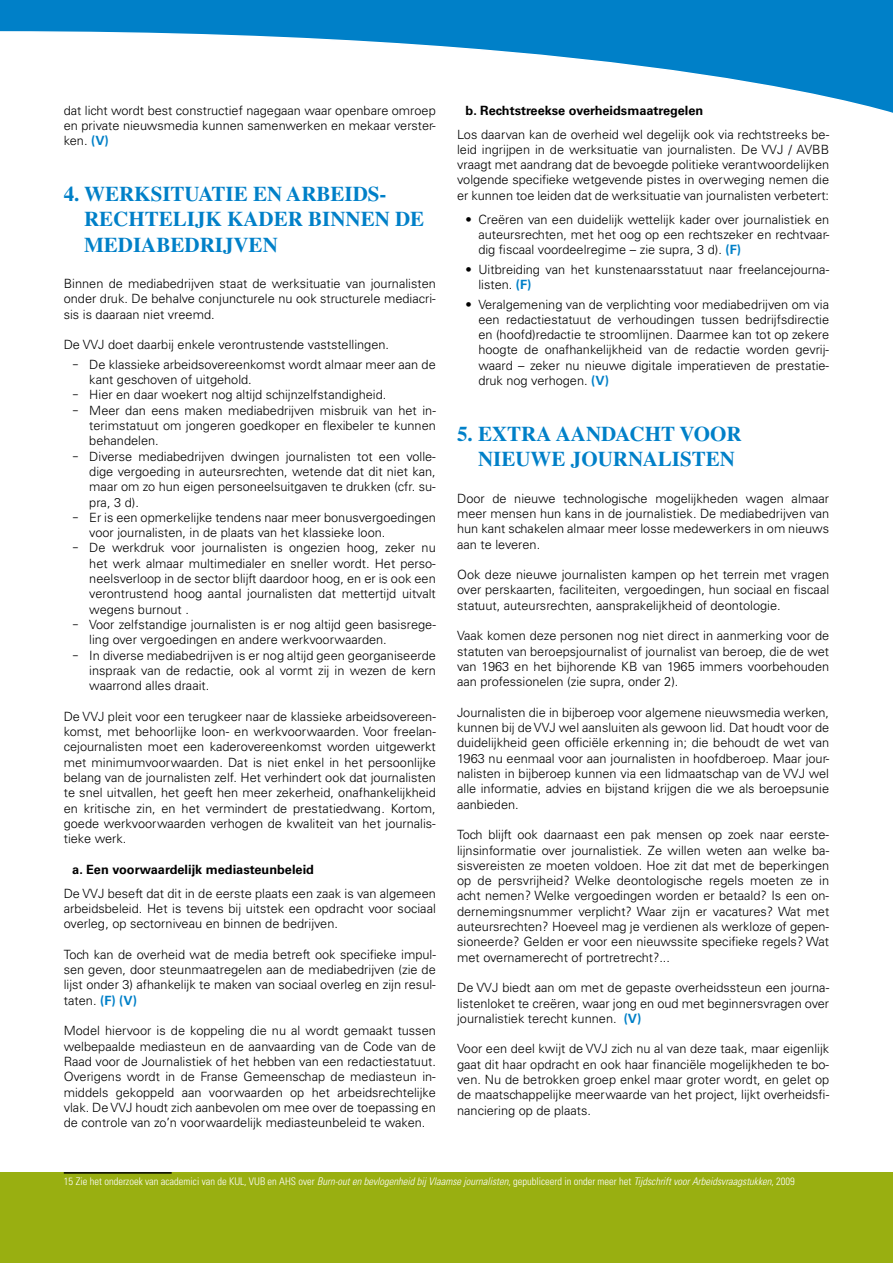
<style>
.page{position:relative;width:893px;height:1263px;background:#fff}
.page>*{position:absolute;margin:0;border:0;box-sizing:border-box;transform-origin:0 0}
.t1{font:700 21px/25.2px "Times LT Std";color:#0080c8}
.t2{font:300 12.75px/15.3px "Univers LT Std";color:#000;text-align:justify}
.t3{font:700 12.75px "Univers LT Std";color:#000}
.t4{font:300 condensed 10.5px "Univers LT Std";color:#fff}
.s1{font-weight:700;color:#0080c8}
.s2{font-family:"Dax";font-weight:400}
.s3{font-style:italic}
</style>
<div class="page">
<svg style="left:0;top:0;width:893px;height:113px"></svg>
<div style="left:0;top:1172px;width:893px;height:91px;background:#99af11"></div>
<hr style="left:64px;top:1172px;width:108px;height:1px;background:#000">
<p class="t2" style="left:64px;top:103px;width:374px">dat licht wordt best constructief nagegaan waar openbare omroep en private nieuwsmedia kunnen samenwerken en mekaar verster&shy;ken. <span class="s1">(V)</span></p>
<h1 class="t1" style="left:84px;top:181px;width:342px;text-indent:-20px">4. WERKSITUATIE EN ARBEIDS-<br>RECHTELIJK KADER BINNEN DE<br>MEDIABEDRIJVEN</h1>
<p class="t2" style="left:64px;top:276px;width:374px">Binnen de mediabedrijven staat de werksituatie van journalisten onder druk. De behalve conjuncturele nu ook structurele mediacri&shy;sis is daaraan niet vreemd.</p>
<p class="t2" style="left:72px;top:335px;width:365px;line-height:19.5px;text-indent:-9px">De VVJ doet daarbij enkele verontrustende vaststellingen.<br><span class="s2">−</span> De klassieke arbeidsovereenkomst wordt almaar meer aan de</p>
<p class="t2" style="left:89px;top:372px;width:164px">kant geschoven of uitgehold.</p>
<p class="t2" style="left:72px;top:387px;width:316px"><span class="s2">−</span> Hier en daar woekert nog altijd schijnzelfstandigheid.</p>
<p class="t2" style="left:72px;top:403px;width:365px"><span class="s2">−</span> Meer dan eens maken mediabedrijven misbruik van het in-</p>
<p class="t2" style="left:89px;top:418px;width:348px">terimstatuut om jongeren goedkoper en flexibeler te kunnen</p>
<p class="t2" style="left:89px;top:433px;width:71px">behandelen.</p>
<p class="t2" style="left:72px;top:448px;width:365px"><span class="s2">−</span> Diverse mediabedrijven dwingen journalisten tot een volle-</p>
<p class="t2" style="left:89px;top:464px;width:348px">dige vergoeding in auteursrechten, wetende dat dit niet kan,</p>
<p class="t2" style="left:89px;top:479px;width:348px">maar om zo hun eigen personeelsuitgaven te drukken (cfr. su-</p>
<p class="t2" style="left:89px;top:494px;width:51px">pra, 3 d).</p>
<p class="t2" style="left:72px;top:510px;width:365px"><span class="s2">−</span> Er is een opmerkelijke tendens naar meer bonusvergoedingen</p>
<p class="t2" style="left:89px;top:525px;width:298px">voor journalisten, in de plaats van het klassieke loon.</p>
<p class="t2" style="left:72px;top:540px;width:365px"><span class="s2">−</span> De werkdruk voor journalisten is ongezien hoog, zeker nu</p>
<p class="t2" style="left:89px;top:556px;width:348px">het werk almaar multimedialer en sneller wordt. Het perso-</p>
<p class="t2" style="left:89px;top:571px;width:348px">neelsverloop in de sector blijft daardoor hoog, en er is ook een</p>
<p class="t2" style="left:89px;top:586px;width:348px">verontrustend hoog aantal journalisten dat mettertijd uitvalt</p>
<p class="t2" style="left:89px;top:601px;width:101px">wegens burnout .</p>
<p class="t2" style="left:72px;top:617px;width:365px"><span class="s2">−</span> Voor zelfstandige journalisten is er nog altijd geen basisrege-</p>
<p class="t2" style="left:89px;top:632px;width:299px">ling over vergoedingen en andere werkvoorwaarden.</p>
<p class="t2" style="left:72px;top:647px;width:365px"><span class="s2">−</span> In diverse mediabedrijven is er nog altijd geen georganiseerde</p>
<p class="t2" style="left:89px;top:663px;width:348px">inspraak van de redactie, ook al vormt zij in wezen de kern</p>
<p class="t2" style="left:89px;top:678px;width:122px">waarrond alles draait.</p>
<p class="t2" style="left:64px;top:709px;width:374px">De VVJ pleit voor een terugkeer naar de klassieke arbeidsovereen&shy;komst, met behoorlijke loon- en werkvoorwaarden. Voor freelan&shy;cejournalisten moet een kaderovereenkomst worden uitgewerkt met minimumvoorwaarden. Dat is niet enkel in het persoonlijke belang van de journalisten zelf. Het verhindert ook dat journalisten te snel uitvallen, het geeft hen meer zekerheid, onafhankelijkheid en kritische zin, en het vermindert de prestatiedwang. Kortom, goede werkvoorwaarden verhogen de kwaliteit van het journalis&shy;tieke werk.</p>
<p class="t3" style="left:72px;top:862px;width:243px">a. Een voorwaardelijk mediasteunbeleid</p>
<p class="t2" style="left:64px;top:885px;width:374px">De VVJ beseft dat dit in de eerste plaats een zaak is van algemeen arbeidsbeleid. Het is tevens bij uitstek een opdracht voor sociaal overleg, op sectorniveau en binnen de bedrijven.</p>
<p class="t2" style="left:64px;top:947px;width:374px">Toch kan de overheid wat de media betreft ook specifieke impul&shy;sen geven, door steunmaatregelen aan de mediabedrijven (zie de lijst onder 3) afhankelijk te maken van sociaal overleg en zijn resul&shy;taten. <span class="s1">(F) (V)</span></p>
<p class="t2" style="left:64px;top:1023px;width:374px">Model hiervoor is de koppeling die nu al wordt gemaakt tussen welbepaalde mediasteun en de aanvaarding van de Code van de Raad voor de Journalistiek of het hebben van een redactiestatuut.<br>Overigens wordt in de Franse Gemeenschap de mediasteun in&shy;middels gekoppeld aan voorwaarden op het arbeidsrechtelijke vlak. De VVJ houdt zich aanbevolen om mee over de toepassing en de controle van zo’n voorwaardelijk mediasteunbeleid te waken.</p>
<p class="t3" style="left:466px;top:103px;width:239px">b. Rechtstreekse overheidsmaatregelen</p>
<p class="t2" style="left:457px;top:126px;width:374px">Los daarvan kan de overheid wel degelijk ook via rechtstreeks be&shy;leid ingrijpen in de werksituatie van journalisten. De VVJ / AVBB vraagt met aandrang dat de bevoegde politieke verantwoordelijken volgende specifieke wetgevende pistes in overweging nemen die er kunnen toe leiden dat de werksituatie van journalisten verbetert:</p>
<p class="t2" style="left:478px;top:211px;width:352px;text-indent:-13px">• Creëren van een duidelijk wettelijk kader over journalistiek en auteursrechten, met het oog op een rechtszeker en rechtvaar&shy;dig fiscaal voordeelregime – zie supra, 3 d). <span class="s1">(F)</span></p>
<p class="t2" style="left:478px;top:261px;width:352px;text-indent:-13px">• Uitbreiding van het kunstenaarsstatuut naar freelancejourna&shy;listen. <span class="s1">(F)</span></p>
<p class="t2" style="left:478px;top:296px;width:352px;text-indent:-13px">• Veralgemening van de verplichting voor mediabedrijven om via een redactiestatuut de verhoudingen tussen bedrijfsdirectie en (hoofd)redactie te stroomlijnen. Daarmee kan tot op zekere hoogte de onafhankelijkheid van de redactie worden gevrij&shy;waard – zeker nu nieuwe digitale imperatieven de prestatie&shy;druk nog verhogen. <span class="s1">(V)</span></p>
<h1 class="t1" style="left:478px;top:421px;width:265px;text-indent:-21px">5. EXTRA AANDACHT VOOR<br>NIEUWE JOURNALISTEN</h1>
<p class="t2" style="left:457px;top:490px;width:374px">Door de nieuwe technologische mogelijkheden wagen almaar meer mensen hun kans in de journalistiek. De mediabedrijven van hun kant schakelen almaar meer losse medewerkers in om nieuws aan te leveren.</p>
<p class="t2" style="left:457px;top:567px;width:374px">Ook deze nieuwe journalisten kampen op het terrein met vragen over perskaarten, faciliteiten, vergoedingen, hun sociaal en fiscaal statuut, auteursrechten, aansprakelijkheid of deontologie.</p>
<p class="t2" style="left:457px;top:628px;width:374px">Vaak komen deze personen nog niet direct in aanmerking voor de statuten van beroepsjournalist of journalist van beroep, die de wet van 1963 en het bijhorende KB van 1965 immers voorbehouden aan professionelen (zie supra, onder 2).</p>
<p class="t2" style="left:457px;top:705px;width:374px">Journalisten die in bijberoep voor algemene nieuwsmedia werken, kunnen bij de VVJ wel aansluiten als gewoon lid. Dat houdt voor de duidelijkheid geen officiële erkenning in; die behoudt de wet van 1963 nu eenmaal voor aan journalisten in hoofdberoep. Maar jour&shy;nalisten in bijberoep kunnen via een lidmaatschap van de VVJ wel alle informatie, advies en bijstand krijgen die we als beroepsunie aanbieden.</p>
<p class="t2" style="left:457px;top:827px;width:374px">Toch blijft ook daarnaast een pak mensen op zoek naar eerste&shy;lijnsinformatie over journalistiek. Ze willen weten aan welke ba&shy;sisvereisten ze moeten voldoen. Hoe zit dat met de beperkingen op de persvrijheid? Welke deontologische regels moeten ze in acht nemen? Welke vergoedingen worden er betaald? Is een on&shy;dernemingsnummer verplicht? Waar zijn er vacatures? Wat met auteursrechten? Hoeveel mag je verdienen als werkloze of gepen&shy;sioneerde? Gelden er voor een nieuwssite specifieke regels? Wat met overnamerecht of portretrecht?...</p>
<p class="t2" style="left:457px;top:980px;width:374px">De VVJ biedt aan om met de gepaste overheidssteun een journa&shy;listenloket te creëren, waar jong en oud met beginnersvragen over journalistiek terecht kunnen. <span class="s1">(V)</span></p>
<p class="t2" style="left:457px;top:1041px;width:374px">Voor een deel kwijt de VVJ zich nu al van deze taak, maar eigenlijk gaat dit haar opdracht en ook haar financiële mogelijkheden te bo&shy;ven. Nu de betrokken groep enkel maar groter wordt, en gelet op de maatschappelijke meerwaarde van het project, lijkt overheidsfi&shy;nanciering op de plaats.</p>
<p class="t4" style="left:64px;top:1174px;width:732px">15 Zie het onderzoek van academici van de KUL, VUB en AHS over <span class="s3">Burn-out en bevlogenheid bij Vlaamse journalisten</span>, gepubliceerd in onder meer het <span class="s3">Tijdschrift voor Arbeidsvraagstukken</span>, 2009</p>
</div>
